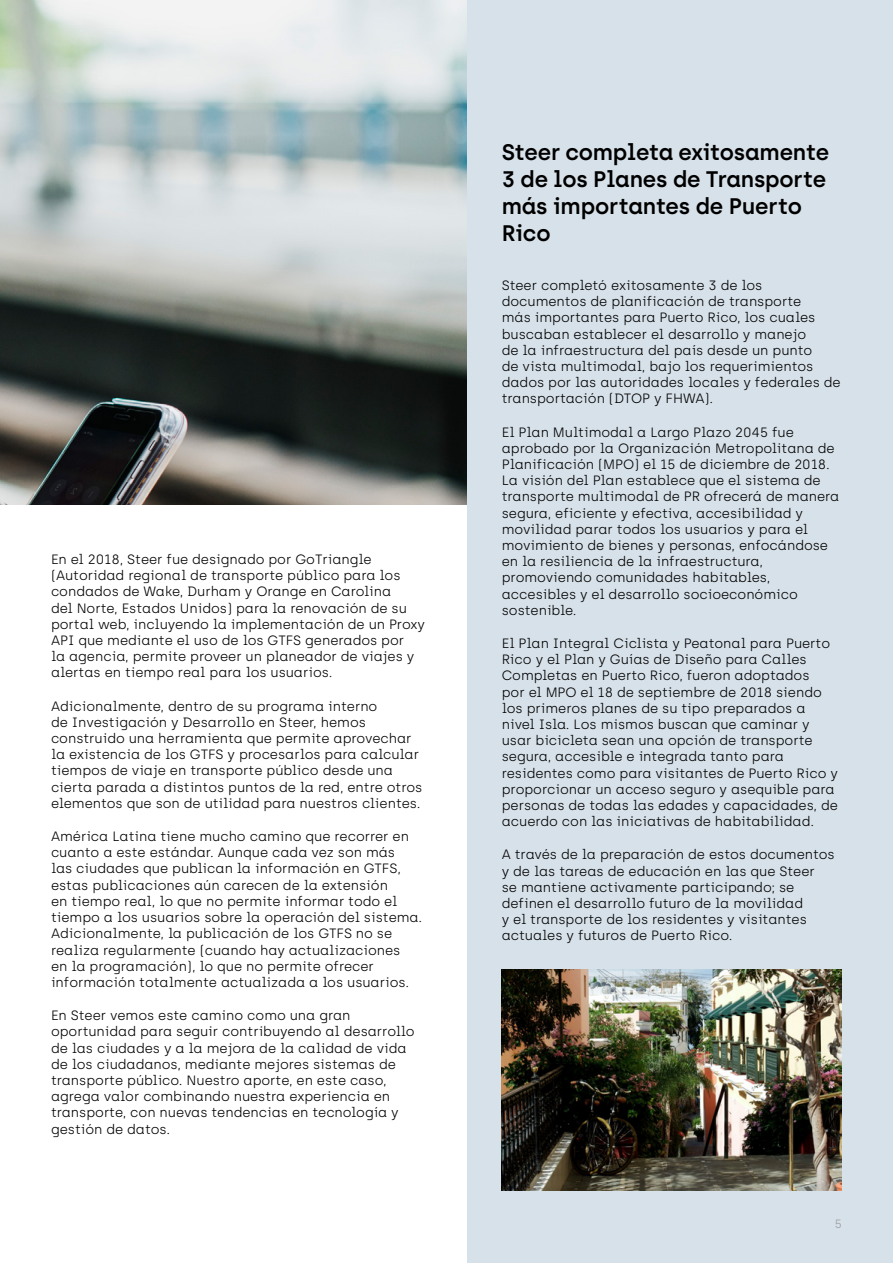
<style>
.page{position:relative;width:893px;height:1263px;background:#fff}
.page>*{position:absolute;margin:0;border:0;box-sizing:border-box;transform-origin:0 0}
.t1{font:600 22.5px/27px "Archia";letter-spacing:-.01em;color:#000}
.t2{font:300 13.5px/16.2px "Archia";letter-spacing:-.005em;color:#000}
.t3{font:300 12px "Archia";color:#9e9ca1}
</style>
<div class="page">
<img style="left:0;top:0;width:468px;height:504px">
<div style="left:468px;top:0;width:425px;height:1263px;background:#d7e1e9"></div>
<img style="left:502px;top:969px;width:340px;height:222px">
<p class="t2" style="left:51px;top:551px;width:376px">En el 2018, Steer fue designado por GoTriangle (Autoridad regional de transporte público para los condados de Wake, Durham y Orange en Carolina<br>del Norte, Estados Unidos) para la renovación de su portal web, incluyendo la implementación de un Proxy API que mediante el uso de los GTFS generados por<br>la agencia, permite proveer un planeador de viajes y alertas en tiempo real para los usuarios.</p>
<p class="t2" style="left:51px;top:698px;width:373px">Adicionalmente, dentro de su programa interno<br>de Investigación y Desarrollo en Steer, hemos construido una herramienta que permite aprovechar la existencia de los GTFS y procesarlos para calcular tiempos de viaje en transporte público desde una cierta parada a distintos puntos de la red, entre otros elementos que son de utilidad para nuestros clientes.</p>
<p class="t2" style="left:51px;top:828px;width:373px">América Latina tiene mucho camino que recorrer en cuanto a este estándar. Aunque cada vez son más<br>las ciudades que publican la información en GTFS, estas publicaciones aún carecen de la extensión<br>en tiempo real, lo que no permite informar todo el tiempo a los usuarios sobre la operación del sistema.<br>Adicionalmente, la publicación de los GTFS no se realiza regularmente (cuando hay actualizaciones<br>en la programación), lo que no permite ofrecer información totalmente actualizada a los usuarios.</p>
<p class="t2" style="left:51px;top:1007px;width:365px">En Steer vemos este camino como una gran oportunidad para seguir contribuyendo al desarrollo de las ciudades y a la mejora de la calidad de vida de los ciudadanos, mediante mejores sistemas de transporte público. Nuestro aporte, en este caso, agrega valor combinando nuestra experiencia en transporte, con nuevas tendencias en tecnología y gestión de datos.</p>
<h1 class="t1" style="left:502px;top:139px;width:329px">Steer completa exitosamente<br>3 de los Planes de Transporte más importantes de Puerto<br>Rico</h1>
<p class="t2" style="left:502px;top:277px;width:340px">Steer completó exitosamente 3 de los documentos de planificación de transporte<br>más importantes para Puerto Rico, los cuales buscaban establecer el desarrollo y manejo<br>de la infraestructura del país desde un punto<br>de vista multimodal, bajo los requerimientos dados por las autoridades locales y federales de transportación (DTOP y FHWA).</p>
<p class="t2" style="left:502px;top:424px;width:339px">El Plan Multimodal a Largo Plazo 2045 fue aprobado por la Organización Metropolitana de Planificación (MPO) el 15 de diciembre de 2018.<br>La visión del Plan establece que el sistema de transporte multimodal de PR ofrecerá de manera segura, eficiente y efectiva, accesibilidad y movilidad parar todos los usuarios y para el movimiento de bienes y personas, enfocándose en la resiliencia de la infraestructura, promoviendo comunidades habitables, accesibles y el desarrollo socioeconómico sostenible.</p>
<p class="t2" style="left:502px;top:635px;width:338px">El Plan Integral Ciclista y Peatonal para Puerto Rico y el Plan y Guías de Diseño para Calles Completas en Puerto Rico, fueron adoptados<br>por el MPO el 18 de septiembre de 2018 siendo los primeros planes de su tipo preparados a nivel Isla. Los mismos buscan que caminar y usar bicicleta sean una opción de transporte segura, accesible e integrada tanto para residentes como para visitantes de Puerto Rico y proporcionar un acceso seguro y asequible para personas de todas las edades y capacidades, de acuerdo con las iniciativas de habitabilidad.</p>
<p class="t2" style="left:502px;top:846px;width:335px">A través de la preparación de estos documentos y de las tareas de educación en las que Steer<br>se mantiene activamente participando; se definen el desarrollo futuro de la movilidad<br>y el transporte de los residentes y visitantes actuales y futuros de Puerto Rico.</p>
<p class="t3" style="left:835px;top:1217px;width:9px">5</p>
</div>
